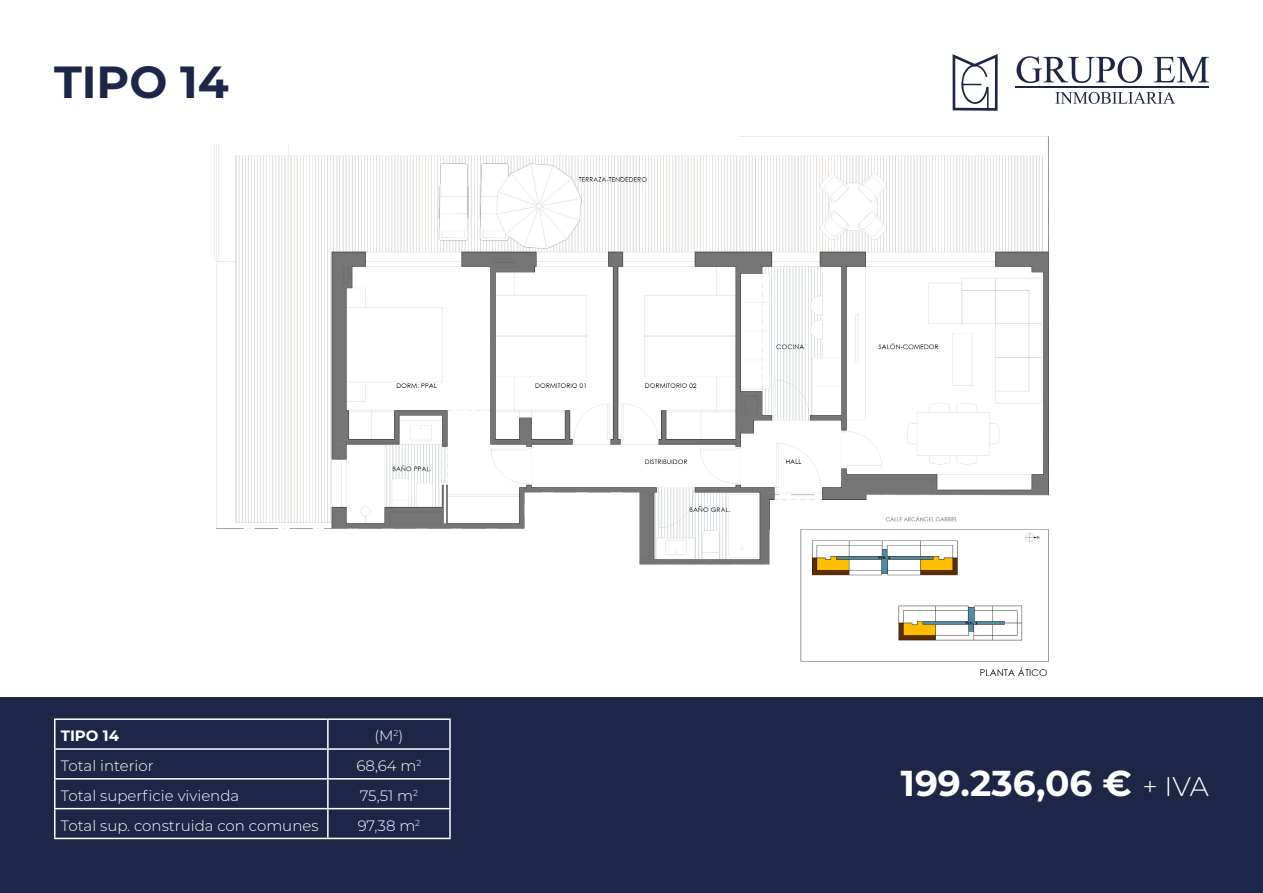
<style>
.page{position:relative;width:1263px;height:893px;background:#fff}
.page>*{position:absolute;margin:0;border:0;box-sizing:border-box;transform-origin:0 0}
.t1{font:700 45px "Montserrat";color:#1e2647}
.t2{font:700 36px "Montserrat";color:#fff}
.t3{font:300 15px "Montserrat";color:#fff}
.t4{font:700 15px "Montserrat";color:#fff}
.s1{font-weight:300;font-size:27px}
</style>
<div class="page">
<div style="left:0;top:697px;width:1263px;height:196px;background:#1e2647"></div>
<svg style="left:1016px;top:56px;width:126px;height:27px"></svg>
<svg style="left:1154px;top:57px;width:55px;height:25px"></svg>
<svg style="left:1055px;top:92px;width:120px;height:12px"></svg>
<hr style="left:1016px;top:87px;width:193px;height:1px;background:#1e2647">
<svg style="left:952px;top:54px;width:46px;height:57px"></svg>
<img style="left:214px;top:136px;width:835px;height:540px">
<hr style="left:54px;top:718px;width:274px;height:2px;background:#fff">
<hr style="left:54px;top:720px;width:2px;height:28px;background:#fff">
<hr style="left:328px;top:718px;width:123px;height:2px;background:#fff">
<hr style="left:327px;top:720px;width:2px;height:28px;background:#fff">
<hr style="left:449px;top:720px;width:2px;height:28px;background:#fff">
<hr style="left:54px;top:748px;width:274px;height:2px;background:#fff">
<hr style="left:54px;top:750px;width:2px;height:28px;background:#fff">
<hr style="left:328px;top:748px;width:123px;height:2px;background:#fff">
<hr style="left:327px;top:750px;width:2px;height:28px;background:#fff">
<hr style="left:449px;top:750px;width:2px;height:28px;background:#fff">
<hr style="left:54px;top:778px;width:274px;height:2px;background:#fff">
<hr style="left:54px;top:780px;width:2px;height:28px;background:#fff">
<hr style="left:328px;top:778px;width:123px;height:2px;background:#fff">
<hr style="left:327px;top:780px;width:2px;height:28px;background:#fff">
<hr style="left:449px;top:780px;width:2px;height:28px;background:#fff">
<hr style="left:54px;top:808px;width:274px;height:1px;background:#fff">
<hr style="left:54px;top:809px;width:2px;height:29px;background:#fff">
<hr style="left:328px;top:808px;width:123px;height:1px;background:#fff">
<hr style="left:327px;top:809px;width:2px;height:29px;background:#fff">
<hr style="left:449px;top:809px;width:2px;height:29px;background:#fff">
<hr style="left:54px;top:838px;width:274px;height:1px;background:#fff">
<hr style="left:328px;top:838px;width:123px;height:1px;background:#fff">
<h1 class="t1" style="left:54px;top:49px;width:176px">TIPO 14</h1>
<p class="t4" style="left:61px;top:725px;width:60px">TIPO 14</p>
<p class="t3" style="left:374px;top:726px;width:30px">(M<sup>2</sup>)</p>
<p class="t3" style="left:61px;top:756px;width:94px">Total interior</p>
<p class="t3" style="left:356px;top:756px;width:66px">68,64 m<sup>2</sup></p>
<p class="t3" style="left:61px;top:785px;width:180px">Total superficie vivienda</p>
<p class="t3" style="left:360px;top:785px;width:60px">75,51 m<sup>2</sup></p>
<p class="t3" style="left:61px;top:815px;width:259px">Total sup. construida con comunes</p>
<p class="t3" style="left:358px;top:815px;width:64px">97,38 m<sup>2</sup></p>
<h2 class="t2" style="left:901px;top:757px;width:310px">199.236,06 € <span class="s1">+ IVA</span></h2>
</div>
